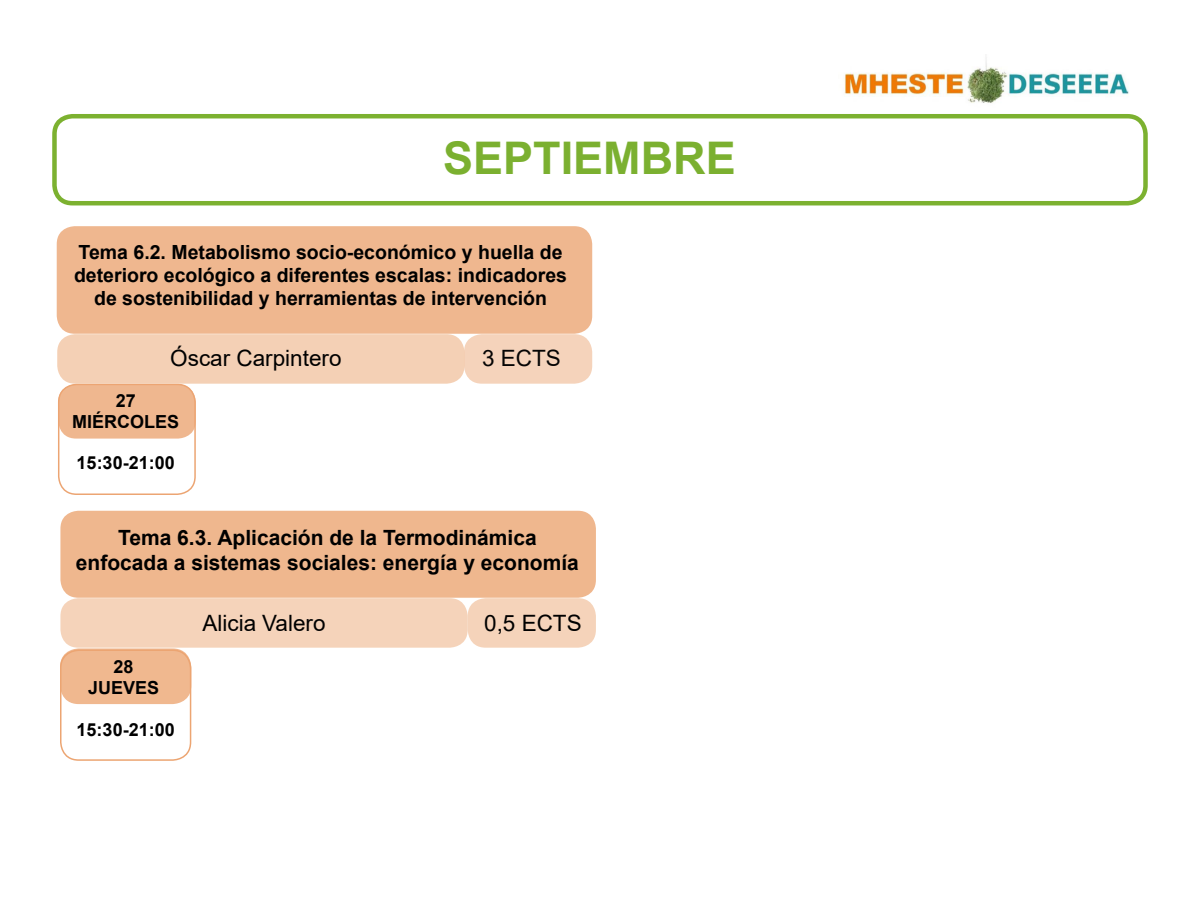
<style>
.page{position:relative;width:1200px;height:900px;background:#fff}
.page>*{position:absolute;margin:0;border:0;box-sizing:border-box;transform-origin:0 0}
.t1{font:700 45px "Arial";color:#7bb030}
.t2{font:22.5px "Arial";color:#000}
.t3{font:700 21px/25.2px "Arial";color:#000;text-align:center}
.t4{font:700 19.5px/23.4px "Arial";color:#000;text-align:center}
.t5{font:700 18px/21.6px "Arial";color:#000;text-align:center}
</style>
<div class="page">
<img style="left:844px;top:57px;width:285px;height:46px">
<div style="left:60px;top:598px;width:408px;height:50px;background:#f5d3ba;border-radius:18px"></div>
<div style="left:60px;top:511px;width:536px;height:87px;background:#efb78e;border-radius:18px"></div>
<div style="left:468px;top:598px;width:128px;height:50px;background:#f5d3ba;border-radius:18px"></div>
<div style="left:60px;top:650px;width:131px;height:111px;border:2px solid #eca572;border-radius:18px"></div>
<div style="left:61px;top:649px;width:130px;height:54px;background:#f0b88f;border-radius:18px"></div>
<div style="left:60px;top:648px;width:131px;height:56px;border:2px solid #eca572;border-radius:18px"></div>
<div style="left:52px;top:114px;width:1096px;height:91px;border:4px solid #7cb130;border-radius:18px"></div>
<div style="left:57px;top:226px;width:535px;height:108px;background:#efb78f;border-radius:18px"></div>
<div style="left:464px;top:334px;width:128px;height:50px;background:#f5d3bb;border-radius:18px"></div>
<div style="left:58px;top:384px;width:138px;height:111px;border:2px solid #eca573;border-radius:18px"></div>
<div style="left:58px;top:384px;width:138px;height:55px;background:#efb78f;border-radius:18px"></div>
<div style="left:57px;top:334px;width:407px;height:50px;background:#f4d0b5;border-radius:18px"></div>
<h1 class="t1" style="left:443px;top:127px;width:294px">SEPTIEMBRE</h1>
<p class="t4" style="left:74px;top:240px;width:495px">Tema 6.2. Metabolismo socio-económico y huella de deterioro ecológico a diferentes escalas: indicadores de sostenibilidad y herramientas de intervención</p>
<p class="t2" style="left:170px;top:343px;width:173px">Óscar Carpintero</p>
<p class="t2" style="left:482px;top:343px;width:80px">3 ECTS</p>
<p class="t5" style="left:72px;top:390px;width:109px">27<br>MIÉRCOLES</p>
<p class="t5" style="left:77px;top:452px;width:100px">15:30-21:00</p>
<p class="t3" style="left:76px;top:525px;width:505px">Tema 6.3. Aplicación de la Termodinámica enfocada a sistemas sociales: energía y economía</p>
<p class="t5" style="left:88px;top:656px;width:73px">28<br>JUEVES</p>
<p class="t5" style="left:77px;top:719px;width:100px">15:30-21:00</p>
<p class="t2" style="left:203px;top:608px;width:124px">Alicia Valero</p>
<p class="t2" style="left:484px;top:608px;width:99px">0,5 ECTS</p>
</div>
